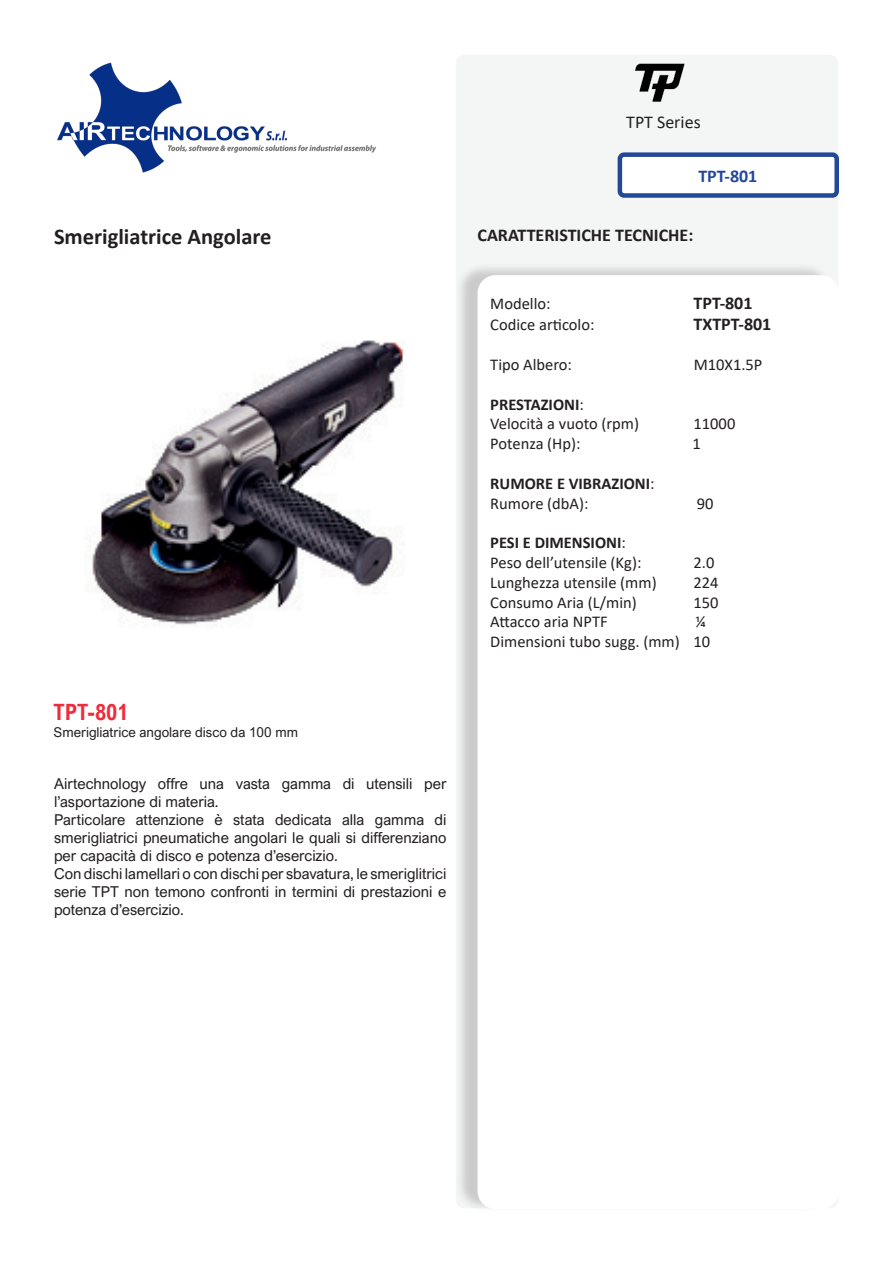
<style>
.page{position:relative;width:893px;height:1263px;background:#fff}
.page>*{position:absolute;margin:0;border:0;box-sizing:border-box;transform-origin:0 0}
.t1{font:700 22.5px "Calibri";color:#231f20}
.t2{font:700 22.5px "Arial Nova Cond";color:#ee2c3b}
.t3{font:700 18px "Calibri";color:#231f20}
.t4{font:18px "Calibri";color:#231f20}
.t5{font:700 18px "Calibri";color:#234896}
.t6{font:16.5px/19.8px "Calibri";color:#231f20}
.t7{font:700 16.5px/19.8px "Calibri";color:#231f20}
.t8{font:15px/18px "Arial Nova";color:#231f20}
.t9{font:13.5px "Arial Nova";color:#231f20}
.s1{font-weight:700}
.s2{font-weight:400}
</style>
<div class="page">
<img style="left:57px;top:62px;width:319px;height:111px">
<div style="left:456px;top:55px;width:382px;height:1153px;background:#f4f5f5;border-radius:9px"></div>
<div style="left:620px;top:155px;width:217px;height:40px;background:#fff;border-radius:4px"></div>
<div style="left:618px;top:152px;width:221px;height:46px;border:4px solid #234896;border-radius:4px"></div>
<div style="left:455px;top:262px;width:378px;height:951px;background:#231f20;opacity:.2"></div>
<div style="left:477px;top:275px;width:362px;height:934px;background:#fff;border-radius:18px"></div>
<img style="left:635px;top:63px;width:50px;height:39px">
<img style="left:92px;top:340px;width:312px;height:287px">
<p class="t4" style="left:626px;top:109px;width:76px">TPT Series</p>
<p class="t5" style="left:698px;top:163px;width:61px">TPT-801</p>
<h1 class="t1" style="left:54px;top:221px;width:219px">Smerigliatrice Angolare</h1>
<p class="t3" style="left:477px;top:222px;width:217px">CARATTERISTICHE TECNICHE:</p>
<p class="t6" style="left:490px;top:293px;width:62px">Modello:</p>
<p class="t3" style="left:693px;top:290px;width:61px">TPT-801</p>
<p class="t6" style="left:490px;top:315px;width:106px">Codice articolo:</p>
<p class="t3" style="left:693px;top:312px;width:79px">TXTPT-801</p>
<p class="t6" style="left:490px;top:354px;width:83px">Tipo Albero:</p>
<p class="t6" style="left:694px;top:354px;width:70px">M10X1.5P</p>
<p class="t6" style="left:490px;top:394px;width:150px"><span class="s1">PRESTAZIONI</span>:<br>Velocità a vuoto (rpm)</p>
<p class="t6" style="left:693px;top:414px;width:43px">11000</p>
<p class="t6" style="left:490px;top:433px;width:92px">Potenza (Hp):</p>
<p class="t6" style="left:692px;top:433px;width:10px">1</p>
<p class="t7" style="left:490px;top:473px;width:166px">RUMORE E VIBRAZIONI<span class="s2">:<br>Rumore (dbA):</span></p>
<p class="t6" style="left:697px;top:493px;width:18px">90</p>
<p class="t6" style="left:490px;top:532px;width:153px"><span class="s1">PESI E DIMENSIONI</span>:<br>Peso dell’utensile (Kg):</p>
<p class="t6" style="left:693px;top:552px;width:22px">2.0</p>
<h1 class="t2" style="left:54px;top:698px;width:77px">TPT-801</h1>
<p class="t9" style="left:54px;top:724px;width:246px">Smerigliatrice angolare disco da 100 mm</p>
<p class="t8" style="left:54px;top:775px;width:394px">Airtechnology offre una vasta gamma di utensili per l’asportazione di materia.<br>Particolare attenzione è stata dedicata alla gamma di smerigliatrici pneumatiche angolari le quali si differenziano per capacità di disco e potenza d’esercizio.<br>Con dischi lamellari o con dischi per sbavatura, le smeriglitrici serie TPT non temono confronti in termini di prestazioni e potenza d’esercizio.</p>
<p class="t6" style="left:490px;top:572px;width:168px">Lunghezza utensile (mm)</p>
<p class="t6" style="left:693px;top:572px;width:27px">224</p>
<p class="t6" style="left:490px;top:592px;width:148px">Consumo Aria (L/min)</p>
<p class="t6" style="left:693px;top:592px;width:27px">150</p>
<p class="t6" style="left:490px;top:612px;width:119px">Attacco aria NPTF</p>
<p class="t6" style="left:490px;top:612px;width:221px;text-align:right">¼<br>Dimensioni tubo sugg. (mm) 10</p>
</div>
